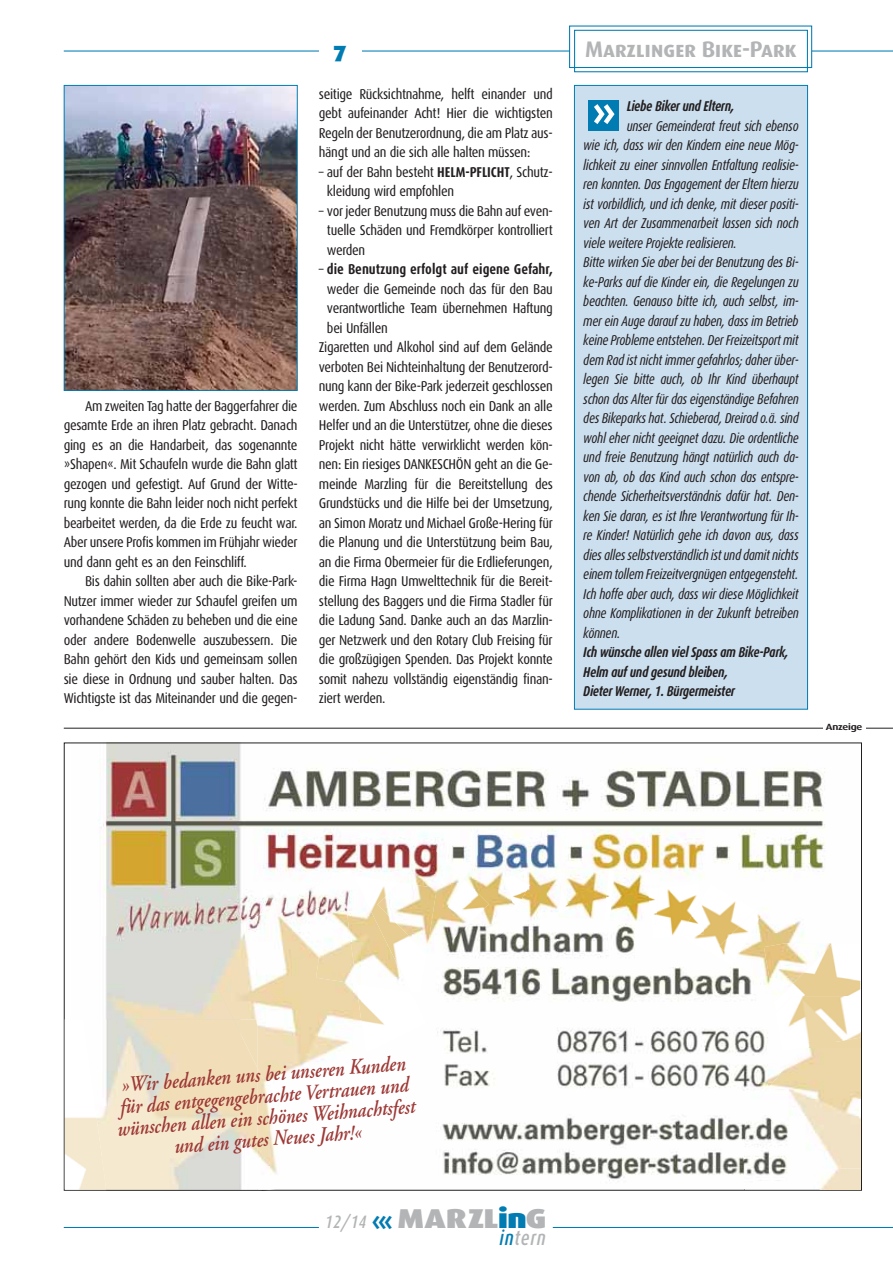
<style>
.page{position:relative;width:893px;height:1263px;background:#fff}
.page>*{position:absolute;margin:0;border:0;box-sizing:border-box;transform-origin:0 0}
.t1{font:700 46.95px "Dax Condensed";color:#fff;scale:1.16 1}
.t2{font:900 27.3px "Dax Wide";letter-spacing:-.015em;color:#b2b4b6}
.t3{font:22.5px "Dax Bold Caps";letter-spacing:-.015em;color:#b2b4b6}
.t4{font:22.5px "Dax Black Caps";color:#007cb2}
.t5{font:italic 600 21.6px/21.6px "Adobe Garamond";color:#9d3835;text-align:center;scale:.85 1}
.t6{font:italic 500 20.7px "Dax Condensed";letter-spacing:.045em;color:#b2b4b6;scale:.91 1}
.t7{font:14.25px/19.5px "Dax Condensed";letter-spacing:-.025em;color:#231f20;text-align:justify}
.t8{font:italic 14.25px/19.5px "Dax Condensed";letter-spacing:-.02em;color:#231f20;scale:.92 1}
.t9{font:italic 700 14.25px/19.5px "Dax Condensed";letter-spacing:-.025em;color:#231f20;scale:.92 1}
.t10{font:700 14.25px "Dax Condensed";color:#231f20}
.t11{font:700 9px "Dax Wide";letter-spacing:-.02em;color:#231f20}
.s1{font-weight:700}
.s2{font-weight:400}
.s3{font-family:"Dax Condensed";font-weight:500;font-style:italic;font-size:18px}
.s4{font-weight:700;font-size:28.5px;color:#007cb2}
.s5{color:#007cb2}
</style>
<div class="page">
<hr style="left:64px;top:50px;width:829px;height:2px;background:#007cb2">
<div style="left:319px;top:30px;width:42px;height:42px;background:#fff"></div>
<svg style="left:568px;top:25px;width:245px;height:48px"></svg>
<hr style="left:64px;top:1227px;width:255px;height:1px;background:#007cb2">
<hr style="left:553px;top:1227px;width:340px;height:1px;background:#007cb2">
<hr style="left:64px;top:728px;width:829px;height:1px;background:#231f20">
<div style="left:823px;top:723px;width:42px;height:11px;background:#fff"></div>
<div style="left:575px;top:86px;width:232px;height:623px;background:#ccdfef"></div>
<div style="left:574px;top:85px;width:234px;height:625px;border:1px solid #007cb2"></div>
<img style="left:66px;top:87px;width:230px;height:302px">
<div style="left:64px;top:85px;width:234px;height:306px;border:1px solid #007cb2"></div>
<div style="left:588px;top:100px;width:31px;height:31px;background:#007cb2"></div>
<img style="left:99px;top:744px;width:726px;height:437px">
<img style="left:411px;top:960px;width:16px;height:24px">
<img style="left:773px;top:943px;width:87px;height:70px">
<img style="left:399px;top:849px;width:72px;height:111px">
<img style="left:411px;top:882px;width:26px;height:72px">
<img style="left:735px;top:890px;width:90px;height:110px">
<img style="left:764px;top:943px;width:67px;height:58px">
<img style="left:464px;top:855px;width:51px;height:82px">
<img style="left:447px;top:879px;width:42px;height:42px">
<img style="left:681px;top:884px;width:75px;height:82px">
<img style="left:719px;top:910px;width:43px;height:51px">
<img style="left:512px;top:861px;width:49px;height:65px">
<img style="left:504px;top:875px;width:26px;height:35px">
<img style="left:558px;top:866px;width:52px;height:56px">
<img style="left:559px;top:887px;width:10px;height:26px">
<img style="left:651px;top:883px;width:50px;height:56px">
<img style="left:680px;top:900px;width:24px;height:36px">
<img style="left:609px;top:869px;width:51px;height:55px">
<img style="left:604px;top:871px;width:10px;height:49px">
<img style="left:648px;top:887px;width:11px;height:38px">
<img style="left:106px;top:1190px;width:164px;height:1px">
<img style="left:257px;top:1053px;width:125px;height:137px">
<img style="left:99px;top:916px;width:97px;height:103px">
<img style="left:65px;top:1117px;width:19px;height:73px">
<img style="left:84px;top:1019px;width:173px;height:171px">
<img style="left:366px;top:984px;width:61px;height:69px">
<svg style="left:331px;top:869px;width:22px;height:4px"></svg>
<img style="left:254px;top:878px;width:73px;height:29px">
<img style="left:327px;top:873px;width:84px;height:119px">
<img style="left:196px;top:907px;width:170px;height:192px">
<img style="left:316px;top:904px;width:40px;height:80px">
<img style="left:233px;top:1019px;width:24px;height:48px">
<img style="left:733px;top:1013px;width:42px;height:91px">
<img style="left:775px;top:996px;width:85px;height:52px">
<img style="left:744px;top:1190px;width:117px;height:1px">
<img style="left:744px;top:1104px;width:117px;height:86px">
<img style="left:755px;top:1048px;width:106px;height:120px">
<img style="left:833px;top:1042px;width:28px;height:6px">
<img style="left:802px;top:1042px;width:31px;height:6px">
<p class="t7" style="left:64px;top:397px;width:235px;text-indent:21px">Am zweiten Tag hatte der Baggerfahrer die gesamte Erde an ihren Platz gebracht. Danach ging es an die Handarbeit, das sogenannte »Shapen«. Mit Schaufeln wurde die Bahn glatt gezogen und gefestigt. Auf Grund der Witte&shy;rung konnte die Bahn leider noch nicht perfekt bearbeitet werden, da die Erde zu feucht war.<br>Aber unsere Profis kommen im Frühjahr wieder und dann geht es an den Feinschliff.</p>
<p class="t7" style="left:64px;top:572px;width:235px;text-indent:21px">Bis dahin sollten aber auch die Bike-Park-Nutzer immer wieder zur Schaufel greifen um vorhandene Schäden zu beheben und die eine oder andere Bodenwelle auszubessern. Die Bahn gehört den Kids und gemeinsam sollen sie diese in Ordnung und sauber halten. Das Wichtigste ist das Miteinander und die gegen-</p>
<h3 class="t4" style="left:334px;top:37px;width:15px">7</h3>
<h3 class="t3" style="left:585px;top:36px;width:213px">Marzlinger Bike-Park</h3>
<p class="t7" style="left:319px;top:85px;width:235px">seitige Rücksichtnahme, helft einander und gebt aufeinander Acht! Hier die wichtigsten Regeln der Benutzerordnung, die am Platz aus&shy;hängt und an die sich alle halten müssen:</p>
<p class="t7" style="left:327px;top:163px;width:227px;text-indent:-8px">– auf der Bahn besteht <span class="s1">HELM-PFLICHT</span>, Schutz&shy;kleidung wird empfohlen</p>
<p class="t7" style="left:327px;top:202px;width:227px;text-indent:-8px">– vor jeder Benutzung muss die Bahn auf even&shy;tuelle Schäden und Fremdkörper kontrolliert werden</p>
<p class="t10" style="left:319px;top:262px;width:235px"><span class="s2">–</span> die Benutzung erfolgt auf eigene Gefahr,</p>
<p class="t7" style="left:327px;top:280px;width:227px">weder die Gemeinde noch das für den Bau</p>
<p class="t7" style="left:327px;top:299px;width:227px">verantwortliche Team übernehmen Haftung</p>
<p class="t7" style="left:327px;top:319px;width:62px">bei Unfällen</p>
<p class="t7" style="left:319px;top:338px;width:235px">Zigaretten und Alkohol sind auf dem Gelände</p>
<p class="t7" style="left:319px;top:358px;width:235px">verboten Bei Nichteinhaltung der Benutzerord-</p>
<p class="t7" style="left:319px;top:377px;width:235px">nung kann der Bike-Park jederzeit geschlossen</p>
<p class="t7" style="left:319px;top:397px;width:235px">werden. Zum Abschluss noch ein Dank an alle</p>
<p class="t7" style="left:319px;top:416px;width:235px">Helfer und an die Unterstützer, ohne die dieses</p>
<p class="t7" style="left:319px;top:436px;width:235px">Projekt nicht hätte verwirklicht werden kön-</p>
<p class="t7" style="left:319px;top:455px;width:235px">nen: Ein riesiges DANKESCHÖN geht an die Ge-</p>
<p class="t7" style="left:319px;top:475px;width:235px">meinde Marzling für die Bereitstellung des</p>
<p class="t7" style="left:319px;top:494px;width:235px">Grundstücks und die Hilfe bei der Umsetzung,</p>
<p class="t7" style="left:319px;top:514px;width:235px">an Simon Moratz und Michael Große-Hering für</p>
<p class="t7" style="left:319px;top:533px;width:235px">die Planung und die Unterstützung beim Bau,</p>
<p class="t7" style="left:319px;top:553px;width:235px">an die Firma Obermeier für die Erdlieferungen,</p>
<p class="t7" style="left:319px;top:572px;width:235px">die Firma Hagn Umwelttechnik für die Bereit-</p>
<p class="t7" style="left:319px;top:592px;width:235px">stellung des Baggers und die Firma Stadler für</p>
<p class="t7" style="left:319px;top:611px;width:235px">die Ladung Sand. Danke auch an das Marzlin-</p>
<p class="t7" style="left:319px;top:631px;width:235px">ger Netzwerk und den Rotary Club Freising für</p>
<p class="t7" style="left:319px;top:650px;width:235px">die großzügigen Spenden. Das Projekt konnte</p>
<p class="t7" style="left:319px;top:670px;width:235px">somit nahezu vollständig eigenständig finan-</p>
<p class="t7" style="left:319px;top:689px;width:68px">ziert werden.</p>
<p class="t9" style="left:627px;top:97px;width:118px">Liebe Biker und Eltern,</p>
<p class="t8" style="left:583px;top:117px;width:236px;text-indent:44px">unser Gemeinderat freut sich ebenso wie ich, dass wir den Kindern eine neue Mög&shy;lichkeit zu einer sinnvollen Entfaltung realisie&shy;ren konnten. Das Engagement der Eltern hierzu ist vorbildlich, und ich denke, mit dieser positi&shy;ven Art der Zusammenarbeit lassen sich noch viele weitere Projekte realisieren.<br>Bitte wirken Sie aber bei der Benutzung des Bi&shy;ke-Parks auf die Kinder ein, die Regelungen zu beachten. Genauso bitte ich, auch selbst, im&shy;mer ein Auge darauf zu haben, dass im Betrieb keine Probleme entstehen. Der Freizeitsport mit dem Rad ist nicht immer gefahrlos; daher über&shy;legen Sie bitte auch, ob Ihr Kind überhaupt schon das Alter für das eigenständige Befahren des Bikeparks hat. Schieberad, Dreirad o.ä. sind wohl eher nicht geeignet dazu. Die ordentliche und freie Benutzung hängt natürlich auch da&shy;von ab, ob das Kind auch schon das entspre&shy;chende Sicherheitsverständnis dafür hat. Den&shy;ken Sie daran, es ist Ihre Verantwortung für Ih&shy;re Kinder! Natürlich gehe ich davon aus, dass dies alles selbstverständlich ist und damit nichts einem tollem Freizeitvergnügen entgegensteht.<br>Ich hoffe aber auch, dass wir diese Möglichkeit ohne Komplikationen in der Zukunft betreiben können.</p>
<p class="t9" style="left:583px;top:643px;width:224px">Ich wünsche allen viel Spass am Bike-Park,<br>Helm auf und gesund bleiben,<br>Dieter Werner, 1. Bürgermeister</p>
<h1 class="t1" style="left:591px;top:90px;width:24px">»</h1>
<p class="t11" style="left:826px;top:722px;width:38px">Anzeige</p>
<h3 class="t5" style="left:113px;top:1075px;width:353px;rotate:-4deg">»Wir bedanken uns bei unseren Kunden für das entgegengebrachte Vertrauen und wünschen allen ein schönes Weihnachtsfest und ein gutes Neues Jahr!«</h3>
<h2 class="t2" style="left:325px;top:1209px;width:223px"><span class="s3">12/14</span> <span class="s4">‹‹‹</span> MARZL<span class="s5">in</span>G</h2>
<h3 class="t6" style="left:500px;top:1226px;width:52px"><span class="s5">in</span>tern</h3>
</div>
